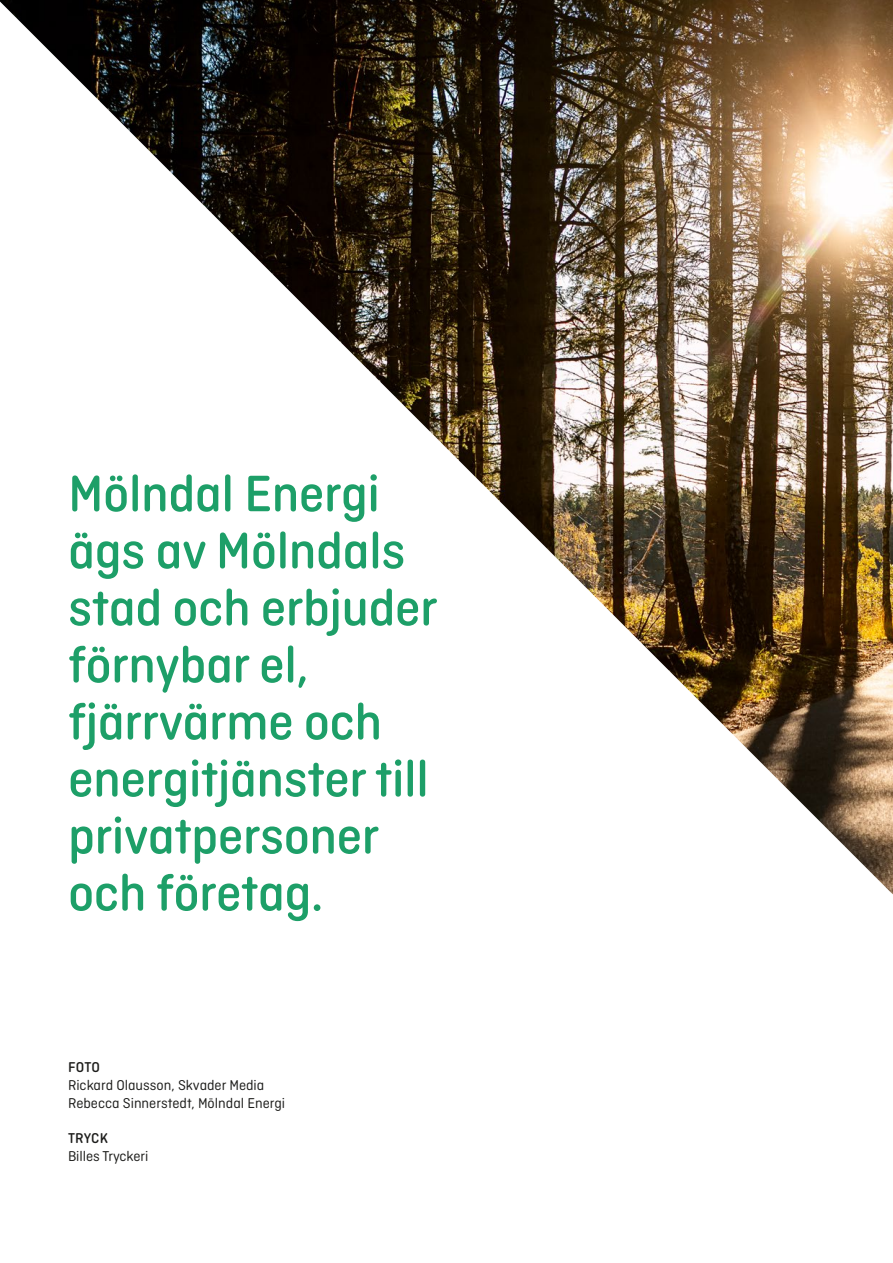
<style>
.page{position:relative;width:893px;height:1263px;background:#fff}
.page>*{position:absolute;margin:0;border:0;box-sizing:border-box;transform-origin:0 0}
.t1{font:500 54px/57px "Ciutadella Rounded";letter-spacing:-.01em;color:#1d9f68}
.t2{font:15px/18px "Ciutadella Rounded";color:#1d1d1b}
.t3{font:500 15px "Ciutadella Rounded";letter-spacing:.01em;color:#1d1d1b}
</style>
<div class="page">
<img style="left:0;top:0;width:893px;height:894px">
<p class="t1" style="left:68px;top:465px;width:371px">Mölndal Energi ägs av Mölndals stad och erbjuder förnybar el, fjärrvärme och energitjänster till privatpersoner och företag.</p>
<p class="t3" style="left:68px;top:1058px;width:34px">FOTO</p>
<p class="t2" style="left:68px;top:1076px;width:219px">Rickard Olausson, Skvader Media<br>Rebecca Sinnerstedt, Mölndal Energi</p>
<p class="t3" style="left:68px;top:1129px;width:41px">TRYCK</p>
<p class="t2" style="left:68px;top:1147px;width:82px">Billes Tryckeri</p>
</div>
